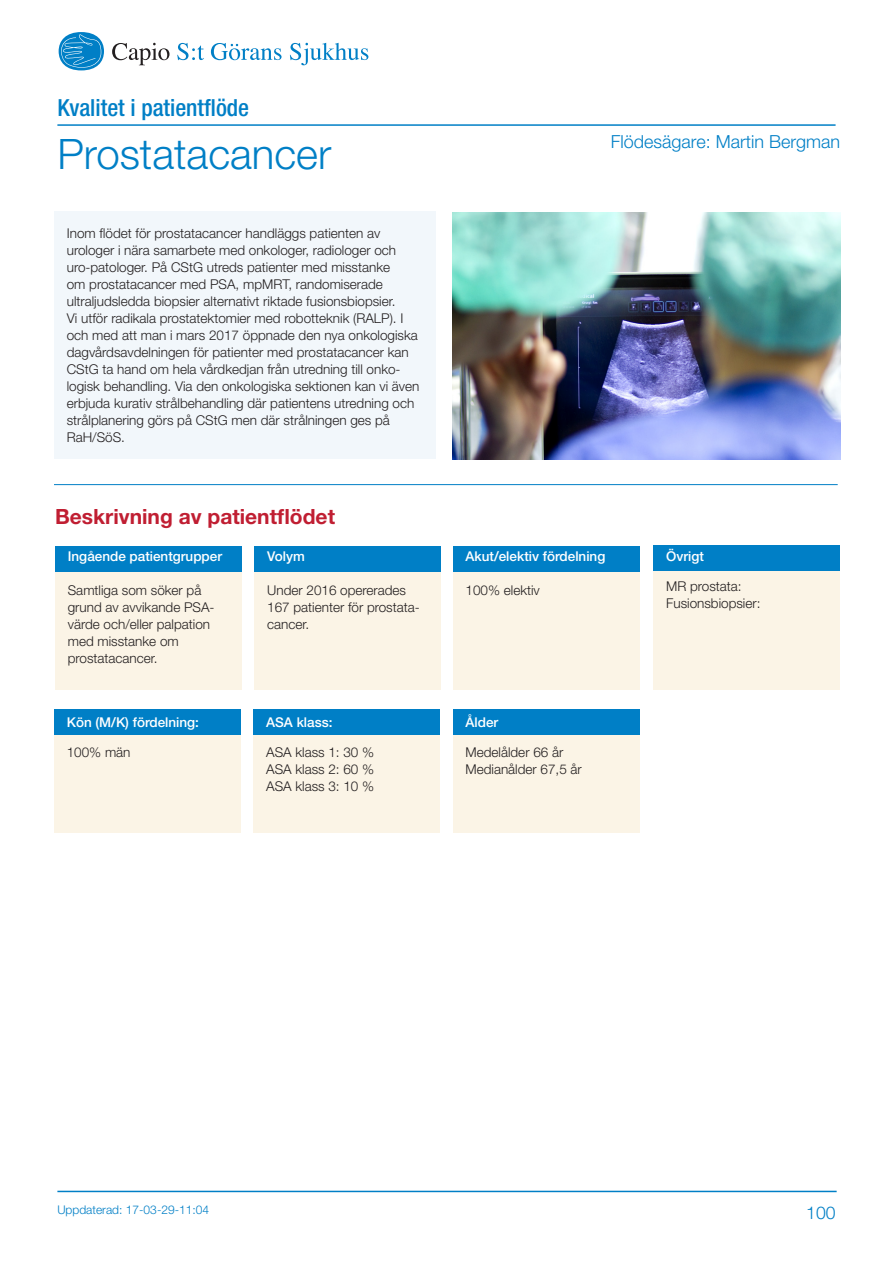
<style>
.page{position:relative;width:893px;height:1263px;background:#fff}
.page>*{position:absolute;margin:0;border:0;box-sizing:border-box;transform-origin:0 0}
.Rubrik_1{font:300 42px "Helvetica Neue LT";color:#007fc6}
.t1{font:500 condensed 23.55px "Helvetica Neue LT";color:#007fc6}
.Rubrik_2{font:700 21px "Helvetica Neue LT";color:#c01e32}
.Sidhuvud_text{font:300 18px "Helvetica Neue LT";color:#007fc6}
.Nedre_rubrik_1{font:300 17.55px "Helvetica Neue LT";color:#007fc6}
._1_Normal{font:300 13.5px/17px "Helvetica Neue LT";color:#231f20}
._1_Normal-2{font:500 13.5px "Helvetica Neue LT";color:#fff}
.Uppdaterad{font:300 12px "Helvetica Neue LT";color:#007fc6}
</style>
<div class="page">
<svg style="left:112px;top:43px;width:57px;height:22px"></svg>
<svg style="left:177px;top:43px;width:27px;height:17px"></svg>
<svg style="left:290px;top:43px;width:78px;height:22px"></svg>
<div style="left:59px;top:32px;width:45px;height:38px;background:#007fc6;border-radius:50%"></div>
<svg style="left:59px;top:34px;width:42px;height:36px"></svg>
<svg style="left:211px;top:43px;width:71px;height:17px"></svg>
<hr style="left:57px;top:124px;width:779px;height:2px;background:#007fc6">
<hr style="left:57px;top:1191px;width:780px;height:1px;background:#007fc6">
<hr style="left:54px;top:484px;width:784px;height:1px;background:#007fc6">
<div style="left:55px;top:568px;width:187px;height:122px;background:#fbf4e6"></div>
<div style="left:55px;top:546px;width:187px;height:25px;background:#007fc6"></div>
<div style="left:254px;top:568px;width:187px;height:122px;background:#fbf4e6"></div>
<div style="left:254px;top:546px;width:187px;height:25px;background:#007fc6"></div>
<div style="left:453px;top:568px;width:186px;height:122px;background:#fbf4e6"></div>
<div style="left:453px;top:546px;width:186px;height:25px;background:#007fc6"></div>
<div style="left:653px;top:567px;width:187px;height:123px;background:#fbf4e6"></div>
<div style="left:653px;top:545px;width:187px;height:26px;background:#007fc6"></div>
<div style="left:54px;top:730px;width:187px;height:102px;background:#fbf4e6"></div>
<div style="left:54px;top:709px;width:187px;height:25px;background:#007fc6"></div>
<div style="left:253px;top:730px;width:187px;height:102px;background:#fbf4e6"></div>
<div style="left:253px;top:709px;width:187px;height:25px;background:#007fc6"></div>
<div style="left:54px;top:212px;width:382px;height:247px;background:#f2f7fb"></div>
<img style="left:453px;top:212px;width:387px;height:247px">
<div style="left:453px;top:730px;width:186px;height:102px;background:#fbf4e6"></div>
<div style="left:453px;top:709px;width:186px;height:25px;background:#007fc6"></div>
<h2 class="t1" style="left:57px;top:94px;width:193px">Kvalitet i patientflöde</h2>
<p class="Rubrik_1" style="left:57px;top:128px;width:275px">Prostatacancer</p>
<p class="Sidhuvud_text" style="left:611px;top:131px;width:231px">Flödesägare: Martin Bergman</p>
<p class="_1_Normal" style="left:67px;top:225px;width:354px">Inom flödet för prostatacancer handläggs patienten av urologer i nära samarbete med onkologer, radiologer och uro-patologer. På CStG utreds patienter med misstanke<br>om prostatacancer med PSA, mpMRT, randomiserade ultraljudsledda biopsier alternativt riktade fusionsbiopsier.<br>Vi utför radikala prostatektomier med robotteknik (RALP). I och med att man i mars 2017 öppnade den nya onkologiska dagvårdsavdelningen för patienter med prostatacancer kan CStG ta hand om hela vårdkedjan från utredning till onko&shy;logisk behandling. Via den onkologiska sektionen kan vi även erbjuda kurativ strålbehandling där patientens utredning och strålplanering görs på CStG men där strålningen ges på RaH/SöS.</p>
<p class="Rubrik_2" style="left:55px;top:504px;width:282px">Beskrivning av patientflödet</p>
<p class="_1_Normal-2" style="left:68px;top:548px;width:156px">Ingående patientgrupper</p>
<p class="_1_Normal-2" style="left:267px;top:548px;width:39px">Volym</p>
<p class="_1_Normal-2" style="left:466px;top:548px;width:141px">Akut/elektiv fördelning</p>
<p class="_1_Normal-2" style="left:666px;top:548px;width:39px">Övrigt</p>
<p class="_1_Normal" style="left:68px;top:582px;width:148px">Samtliga som söker på grund av avvikande PSA&shy;värde och/eller palpation med misstanke om prostatacancer.</p>
<p class="_1_Normal" style="left:267px;top:582px;width:154px">Under 2016 opererades<br>167 patienter för prostata&shy;cancer.</p>
<p class="_1_Normal" style="left:466px;top:582px;width:76px">100% elektiv</p>
<p class="_1_Normal" style="left:666px;top:577px;width:77px">MR prostata:</p>
<p class="_1_Normal" style="left:666px;top:594px;width:96px">Fusionsbiopsier:</p>
<p class="_1_Normal-2" style="left:67px;top:714px;width:134px">Kön (M/K) fördelning:</p>
<p class="_1_Normal-2" style="left:266px;top:714px;width:68px">ASA klass:</p>
<p class="_1_Normal-2" style="left:466px;top:714px;width:34px">Ålder</p>
<p class="_1_Normal" style="left:67px;top:743px;width:65px">100% män</p>
<p class="_1_Normal" style="left:266px;top:743px;width:110px">ASA klass 1: 30 %</p>
<p class="_1_Normal" style="left:266px;top:760px;width:110px">ASA klass 2: 60 %</p>
<p class="_1_Normal" style="left:266px;top:777px;width:110px">ASA klass 3: 10 %</p>
<p class="_1_Normal" style="left:466px;top:743px;width:99px">Medelålder 66 år</p>
<p class="_1_Normal" style="left:466px;top:760px;width:118px">Medianålder 67,5 år</p>
<p class="Uppdaterad" style="left:57px;top:1202px;width:153px">Uppdaterad: 17-03-29-11:04</p>
<p class="Nedre_rubrik_1" style="left:806px;top:1201px;width:31px">100</p>
</div>
